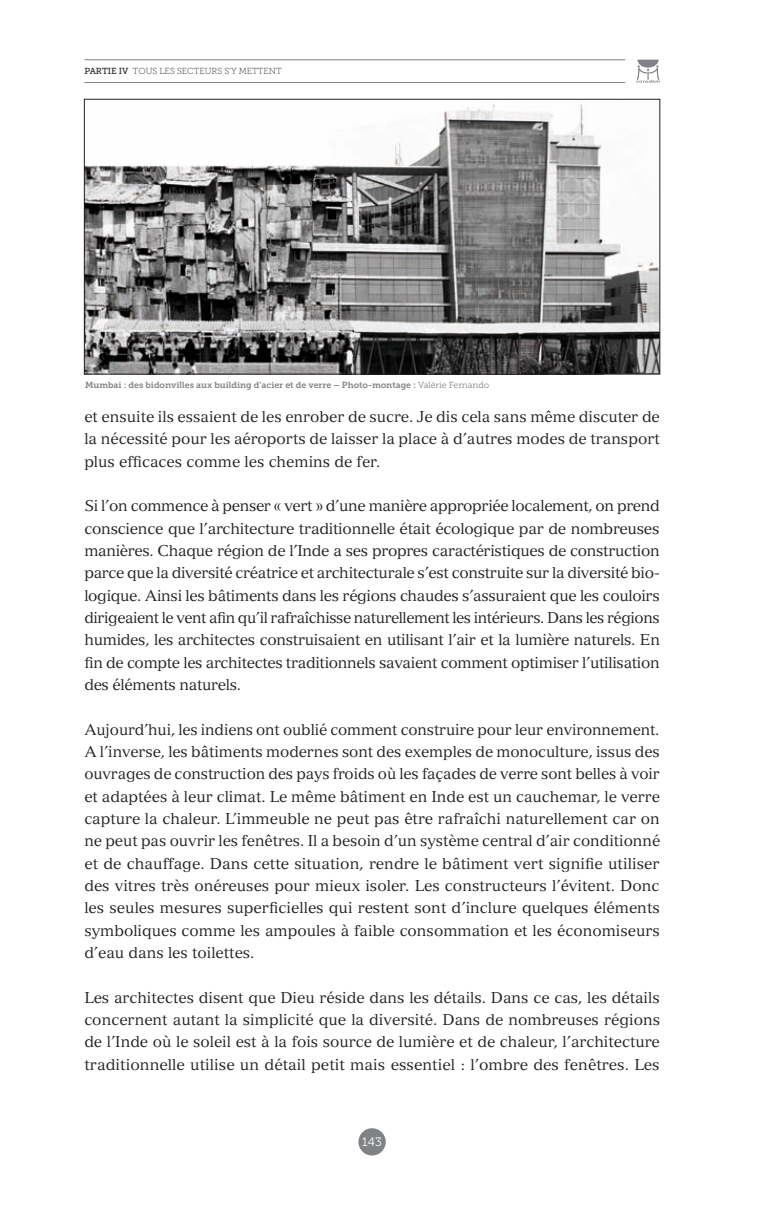
<style>
.page{position:relative;width:769px;height:1206px;background:#fff}
.page>*{position:absolute;margin:0;border:0;box-sizing:border-box;transform-origin:0 0}
.t1{font:15.4px/22.4px "Versailles LT";color:#231f20;text-align:justify}
.t2{font:12.25px "Museo Slab 300";color:#fff}
.t3{font:8.75px "Museo Slab 700";color:#808285}
.t4{font:8.75px "Museo Slab 100";color:#231f20}
.s1{font-family:"Museo Slab 500"}
.s2{font-family:"Museo Slab 300"}
</style>
<div class="page">
<hr style="left:84px;top:59px;width:541px;height:1px;background:#808285">
<hr style="left:84px;top:82px;width:541px;height:1px;background:#808285">
<svg style="left:636px;top:60px;width:24px;height:23px"></svg>
<div style="left:358px;top:1128px;width:28px;height:27px;background:#808285;border-radius:50%"></div>
<img style="left:86px;top:104px;width:572px;height:268px">
<div style="left:84px;top:99px;width:576px;height:275px;border:1px solid #231f20"></div>
<p class="t4" style="left:84px;top:66px;width:199px"><span class="s1">PARTIE IV</span> TOUS LES SECTEURS S’Y METTENT</p>
<p class="t3" style="left:85px;top:380px;width:406px">Mumbai : des bidonvilles aux building d’acier et de verre – Photo-montage : <span class="s2">Valérie Fernando</span></p>
<p class="t1" style="left:84px;top:405px;width:577px">et ensuite ils essaient de les enrober de sucre. Je dis cela sans même discuter de la nécessité pour les aéroports de laisser la place à d’autres modes de transport plus efficaces comme les chemins de fer.</p>
<p class="t1" style="left:84px;top:494px;width:577px">Si l’on commence à penser « vert » d’une manière appropriée localement, on prend conscience que l’architecture traditionnelle était écologique par de nombreuses manières. Chaque région de l’Inde a ses propres caractéristiques de construction parce que la diversité créatrice et architecturale s’est construite sur la diversité bio&shy;logique. Ainsi les bâtiments dans les régions chaudes s’assuraient que les couloirs dirigeaient le vent afin qu’il rafraîchisse naturellement les intérieurs. Dans les régions humides, les architectes construisaient en utilisant l’air et la lumière naturels. En fin de compte les architectes traditionnels savaient comment optimiser l’utilisation des éléments naturels.</p>
<p class="t1" style="left:84px;top:718px;width:577px">Aujourd’hui, les indiens ont oublié comment construire pour leur environnement.<br>A l’inverse, les bâtiments modernes sont des exemples de monoculture, issus des ouvrages de construction des pays froids où les façades de verre sont belles à voir et adaptées à leur climat. Le même bâtiment en Inde est un cauchemar, le verre capture la chaleur. L’immeuble ne peut pas être rafraîchi naturellement car on ne peut pas ouvrir les fenêtres. Il a besoin d’un système central d’air conditionné et de chauffage. Dans cette situation, rendre le bâtiment vert signifie utiliser des vitres très onéreuses pour mieux isoler. Les constructeurs l’évitent. Donc les seules mesures superficielles qui restent sont d’inclure quelques éléments symboliques comme les ampoules à faible consommation et les économiseurs d’eau dans les toilettes.</p>
<p class="t1" style="left:84px;top:985px;width:577px">Les architectes disent que Dieu réside dans les détails. Dans ce cas, les détails concernent autant la simplicité que la diversité. Dans de nombreuses régions de l’Inde où le soleil est à la fois source de lumière et de chaleur, l’architecture traditionnelle utilise un détail petit mais essentiel : l’ombre des fenêtres. Les</p>
<p class="t2" style="left:362px;top:1135px;width:21px">143</p>
</div>
